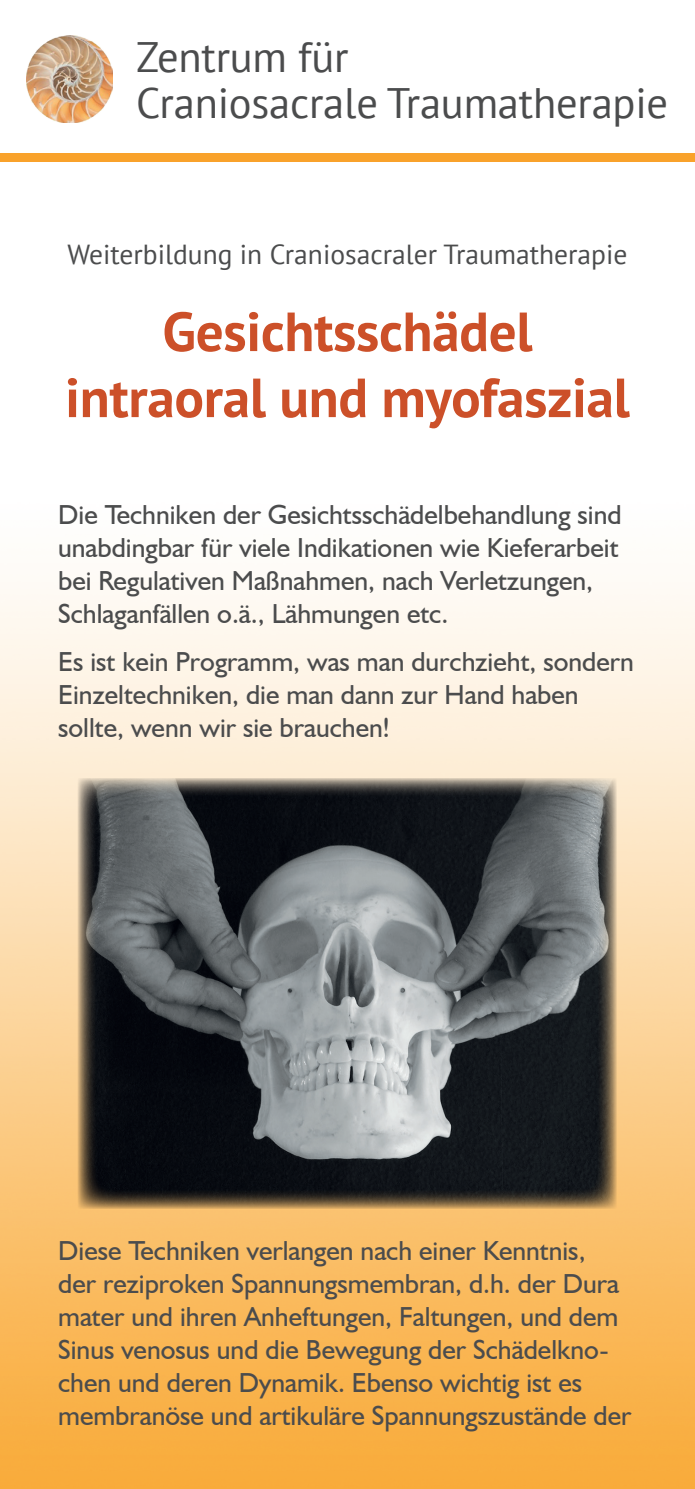
<style>
.page{position:relative;width:695px;height:1489px;background:#fff}
.page>*{position:absolute;margin:0;border:0;box-sizing:border-box;transform-origin:0 0}
.t1{font:700 55px/66px "PT Sans";letter-spacing:-.005em;color:#cc5029;text-align:center}
.t2{font:42.5px/46px "PT Sans";letter-spacing:-.005em;color:#4b4c4d}
.t3{font:27.5px/33px "Humanist 521 BT";color:#4b4c4d}
.t4{font:27.5px "PT Sans";color:#4b4c4d}
</style>
<div class="page">
<img style="left:0;top:71px;width:694px;height:1417px">
<img style="left:27px;top:35px;width:86px;height:88px">
<div style="left:0;top:153px;width:694px;height:9px;background:#f9a22b"></div>
<img style="left:78px;top:778px;width:538px;height:430px">
<h2 class="t2" style="left:136px;top:33px;width:533px">Zentrum für<br>Craniosacrale Traumatherapie</h2>
<p class="t4" style="left:67px;top:236px;width:561px">Weiterbildung in Craniosacraler Traumatherapie</p>
<h1 class="t1" style="left:65px;top:298px;width:566px">Gesichtsschädel intraoral und myofaszial</h1>
<p class="t3" style="left:58px;top:498px;width:565px">Die Techniken der Gesichtsschädelbehandlung sind unabdingbar für viele Indikationen wie Kieferarbeit bei Regulativen Maßnahmen, nach Verletzungen, Schlaganfällen o.ä., Lähmungen etc.</p>
<p class="t3" style="left:58px;top:644px;width:577px">Es ist kein Programm, was man durchzieht, sondern<br>Einzeltechniken, die man dann zur Hand haben sollte, wenn wir sie brauchen!</p>
<p class="t3" style="left:58px;top:1233px;width:575px">Diese Techniken verlangen nach einer Kenntnis,<br>der reziproken Spannungsmembran, d.h. der Dura mater und ihren Anheftungen, Faltungen, und dem Sinus venosus und die Bewegung der Schädelkno&shy;chen und deren Dynamik. Ebenso wichtig ist es membranöse und artikuläre Spannungszustände der</p>
</div>
